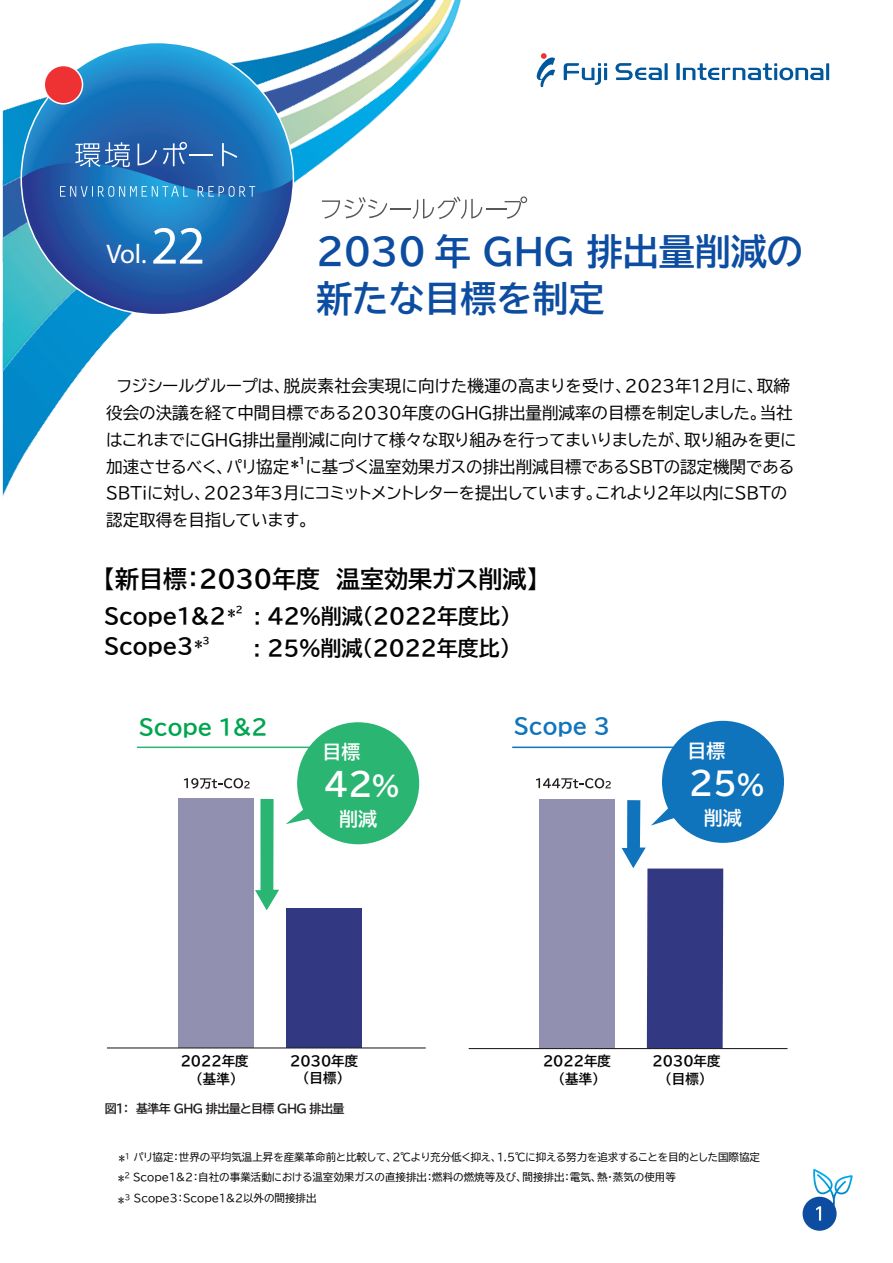
<style>
.page{position:relative;width:893px;height:1263px;background:#fff}
.page>*{position:absolute;margin:0;border:0;box-sizing:border-box;transform-origin:0 0}
.t1{font:36px/46.8px "BIZ UDP Gothic Bold";color:#0d4da1}
.t2{font:31.5px "BIZ UDP Gothic Bold";color:#fff}
.t3{font:27px "Myriad Pro";color:#fff}
.t4{font:24px "BIZ UDP Gothic Bold";color:#030303}
.t5{font:21px/29.7px "BIZ UDP Gothic Bold";color:#030303}
.t6{font:21px "BIZ UDP Gothic Bold";color:#00a54f}
.t7{font:21px "BIZ UDP Gothic Bold";color:#1074bc}
.t8{font:18.9px "BIZ UDP Gothic Bold";color:#fff}
.t9{font:16.5px/26.8px "BIZ UDP Gothic";color:#030303}
.t10{font:15.15px "BIZ UDP Gothic Bold";color:#030303}
.t11{font:13.5px/17.7px "BIZ UDP Gothic Bold";color:#030303;text-align:center}
.t12{font:12.3px/21.9px "BIZ UDP Gothic";color:#030303}
.t13{font:12px "BIZ UDP Gothic Bold";letter-spacing:-.05em;color:#231f20}
.t14{font:10.5px/20px "BIZ UDP Gothic";color:#030303}
.s1{font-size:54px}
.s2{font-size:27px}
</style>
<div class="page">
<img style="left:3px;top:0;width:480px;height:454px">
<svg style="left:21px;top:43px;width:272px;height:272px;background:#1f7ec1"></svg>
<svg style="left:564px;top:63px;width:43px;height:22px"></svg>
<svg style="left:615px;top:63px;width:47px;height:17px"></svg>
<hr style="left:665px;top:63px;width:3px;height:17px;background:#01579c">
<hr style="left:826px;top:63px;width:3px;height:17px;background:#01579c">
<svg style="left:676px;top:63px;width:4px;height:17px"></svg>
<svg style="left:683px;top:63px;width:140px;height:17px"></svg>
<svg style="left:536px;top:53px;width:19px;height:35px"></svg>
<svg style="left:21px;top:142px;width:272px;height:173px;background:#3d7bb9"></svg>
<div style="left:44px;top:66px;width:39px;height:38px;background:#ee3233;border-radius:50%"></div>
<div style="left:44px;top:65px;width:39px;height:40px;border:2px solid #fff;border-radius:50%"></div>
<svg style="left:322px;top:197px;width:65px;height:22px"></svg>
<hr style="left:390px;top:208px;width:21px;height:2px;background:#57585a">
<svg style="left:412px;top:196px;width:70px;height:23px"></svg>
<hr style="left:486px;top:208px;width:21px;height:2px;background:#57585a">
<svg style="left:505px;top:196px;width:22px;height:23px"></svg>
<hr style="left:512px;top:746px;width:183px;height:2px;background:#1074bc">
<div style="left:803px;top:1197px;width:34px;height:34px;background:#0d4da1;border-radius:50%"></div>
<svg style="left:813px;top:1169px;width:40px;height:51px"></svg>
<div style="left:178px;top:799px;width:76px;height:249px;background:#9290b1"></div>
<div style="left:539px;top:799px;width:75px;height:249px;background:#9290b1"></div>
<div style="left:286px;top:908px;width:76px;height:140px;background:#333882"></div>
<svg style="left:184px;top:778px;width:66px;height:11px"></svg>
<svg style="left:536px;top:778px;width:75px;height:11px"></svg>
<hr style="left:107px;top:1047px;width:319px;height:1px;background:#231f20">
<hr style="left:469px;top:1048px;width:318px;height:1px;background:#231f20">
<svg style="left:255px;top:799px;width:24px;height:111px"></svg>
<div style="left:297px;top:722px;width:122px;height:122px;background:#2bb572;border-radius:50%"></div>
<svg style="left:286px;top:808px;width:27px;height:16px"></svg>
<div style="left:662px;top:721px;width:122px;height:122px;background:#1074bc;border-radius:50%"></div>
<svg style="left:622px;top:800px;width:101px;height:248px"></svg>
<hr style="left:137px;top:746px;width:183px;height:2px;background:#2bb572">
<h3 class="t3" style="left:106px;top:237px;width:100px">Vol. <span class="s1">22</span></h3>
<h1 class="t1" style="left:316px;top:228px;width:488px">2030 年 GHG 排出量削減の新たな目標を制定</h1>
<p class="t9" style="left:106px;top:372px;width:692px;text-indent:11px">フジシールグループは、脱炭素社会実現に向けた機運の高まりを受け、2023年12月に、取締役会の決議を経て中間目標である2030年度のGHG排出量削減率の目標を制定しました。当社はこれまでにGHG排出量削減に向けて様々な取り組みを行ってまいりましたが、取り組みを更に加速させるべく、パリ協定　 に基づく温室効果ガスの排出削減目標であるSBTの認定機関であるSBTiに対し、2023年3月にコミットメントレターを提出しています。これより2年以内にSBTの認定取得を目指しています。</p>
<h3 class="t4" style="left:103px;top:567px;width:437px">【新目標：2030年度　温室効果ガス削減】</h3>
<p class="t5" style="left:104px;top:601px;width:408px">Scope1&amp;2　 : 42%削減（2022年度比）<br>Scope3</p>
<p class="t10" style="left:291px;top:457px;width:15px">*<sup>1</sup></p>
<p class="t10" style="left:228px;top:606px;width:16px">*<sup>2</sup></p>
<p class="t10" style="left:195px;top:637px;width:16px">*<sup>3</sup></p>
<p class="t5" style="left:253px;top:633px;width:258px">: 25%削減（2022年度比）</p>
<p class="t6" style="left:139px;top:716px;width:130px">Scope 1&amp;2</p>
<p class="t7" style="left:514px;top:715px;width:98px">Scope 3</p>
<p class="t8" style="left:323px;top:742px;width:39px">目標</p>
<h2 class="t2" style="left:324px;top:768px;width:76px">42<span class="s2">%</span></h2>
<p class="t8" style="left:339px;top:809px;width:39px">削減</p>
<p class="t8" style="left:687px;top:741px;width:39px">目標</p>
<h2 class="t2" style="left:689px;top:767px;width:76px">25<span class="s2">%</span></h2>
<p class="t8" style="left:704px;top:808px;width:39px">削減</p>
<p class="t11" style="left:181px;top:1052px;width:70px">2022年度</p>
<p class="t11" style="left:290px;top:1052px;width:70px">2030年度(目標)</p>
<p class="t11" style="left:196px;top:1070px;width:42px">(基準)</p>
<p class="t13" style="left:105px;top:1102px;width:241px">図１：　基準年 GHG 排出量と目標 GHG 排出量</p>
<p class="t11" style="left:543px;top:1052px;width:70px">2022年度</p>
<p class="t11" style="left:653px;top:1052px;width:70px">2030年度</p>
<p class="t11" style="left:558px;top:1070px;width:42px">(基準)</p>
<p class="t11" style="left:665px;top:1070px;width:42px">(目標)</p>
<p class="t14" style="left:133px;top:1147px;width:628px">パリ協定：世界の平均気温上昇を産業革命前と比較して、2℃より充分低く抑え、1.5℃に抑える努力を追求することを目的とした国際協定<br>Scope1&amp;2：自社の事業活動における温室効果ガスの直接排出：燃料の燃焼等及び、間接排出：電気、熱・蒸気の使用等</p>
<p class="t14" style="left:134px;top:1188px;width:184px">Scope3：Scope1&amp;2以外の間接排出</p>
<p class="t12" style="left:119px;top:1148px;width:12px">*<sup>1</sup></p>
<p class="t12" style="left:118px;top:1167px;width:14px">*<sup>2 </sup>*<sup>3</sup></p>
</div>
